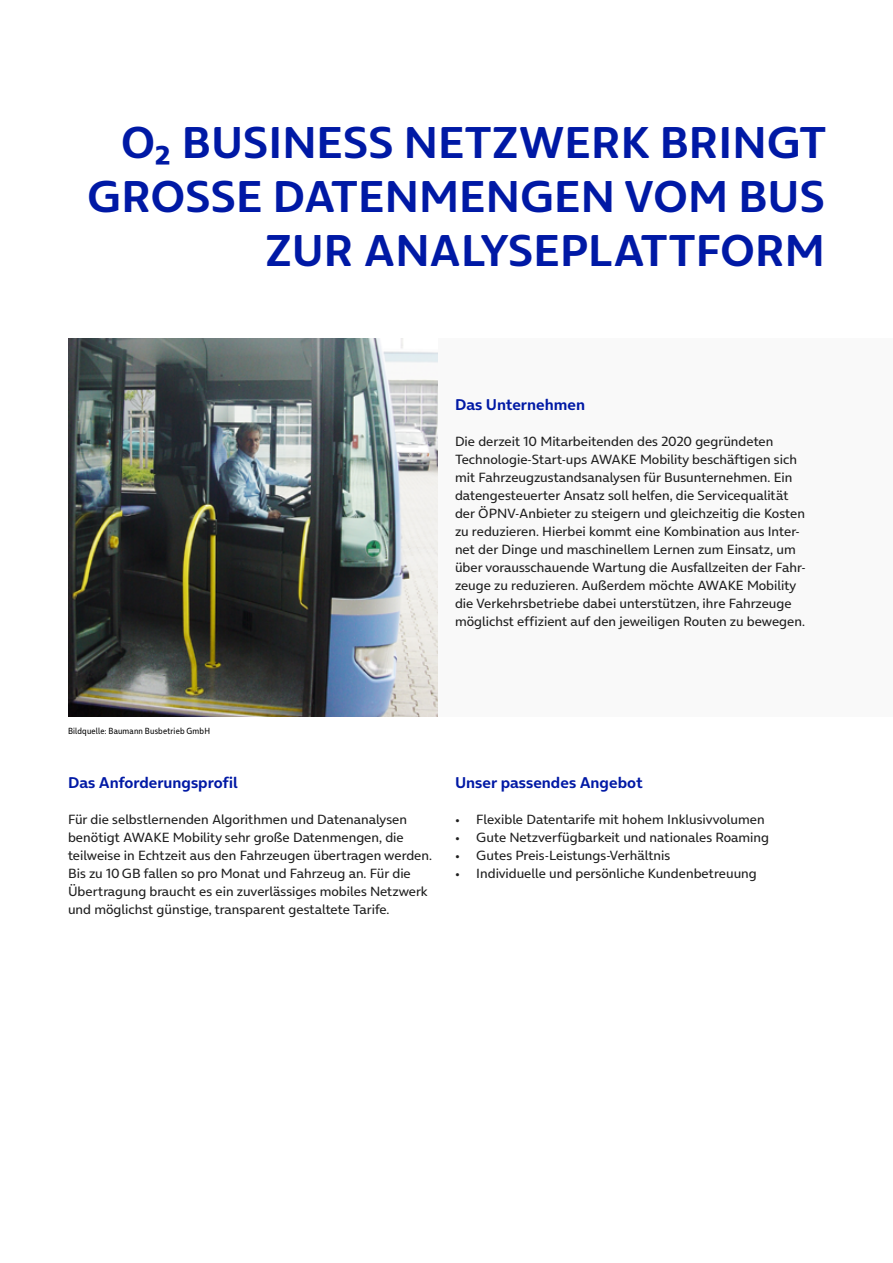
<style>
.page{position:relative;width:893px;height:1263px;background:#fff}
.page>*{position:absolute;margin:0;border:0;box-sizing:border-box;transform-origin:0 0}
.t1{font:700 45px/54px "On Air";color:#0019a5;text-align:right}
.t2{font:700 15.75px "On Air";color:#0019a5}
.t3{font:13.5px/18px "On Air";color:#1f1f1f}
.t4{font:9px "On Air";letter-spacing:.02em;color:#000;scale:.87 1}
</style>
<div class="page">
<div style="left:438px;top:338px;width:455px;height:378px;background:#f9f9f9"></div>
<img style="left:69px;top:338px;width:369px;height:378px">
<h1 class="t1" style="left:87px;top:111px;width:741px">π BUSINESS NETZWERK BRINGT<br>GROSSE DATENMENGEN VOM BUS<br>ZUR ANALYSEPLATTFORM</h1>
<p class="t2" style="left:455px;top:391px;width:132px">Das Unternehmen</p>
<p class="t3" style="left:455px;top:431px;width:352px">Die derzeit 10 Mitarbeitenden des 2020 gegründeten Technologie-Start-ups AWAKE Mobility beschäftigen sich mit Fahrzeugzustandsanalysen für Busunternehmen. Ein datengesteuerter Ansatz soll helfen, die Servicequalität der ÖPNV-Anbieter zu steigern und gleichzeitig die Kosten zu reduzieren. Hierbei kommt eine Kombination aus Inter&shy;net der Dinge und maschinellem Lernen zum Einsatz, um über vorausschauende Wartung die Ausfallzeiten der Fahr&shy;zeuge zu reduzieren. Außerdem möchte AWAKE Mobility die Verkehrsbetriebe dabei unterstützen, ihre Fahrzeuge möglichst effizient auf den jeweiligen Routen zu bewegen.</p>
<p class="t4" style="left:68px;top:724px;width:165px">Bildquelle: Baumann Busbetrieb GmbH</p>
<p class="t2" style="left:68px;top:769px;width:171px">Das Anforderungsprofil</p>
<p class="t3" style="left:68px;top:809px;width:366px">Für die selbstlernenden Algorithmen und Datenanalysen benötigt AWAKE Mobility sehr große Datenmengen, die teilweise in Echtzeit aus den Fahrzeugen übertragen werden.<br>Bis zu 10 GB fallen so pro Monat und Fahrzeug an. Für die Übertragung braucht es ein zuverlässiges mobiles Netzwerk und möglichst günstige, transparent gestaltete Tarife.</p>
<p class="t2" style="left:455px;top:769px;width:189px">Unser passendes Angebot</p>
<p class="t3" style="left:455px;top:809px;width:311px">• Flexible Datentarife mit hohem Inklusivvolumen</p>
<p class="t3" style="left:455px;top:827px;width:316px">• Gute Netzverfügbarkeit und nationales Roaming</p>
<p class="t3" style="left:455px;top:845px;width:217px">• Gutes Preis-Leistungs-Verhältnis</p>
<p class="t3" style="left:455px;top:863px;width:303px">• Individuelle und persönliche Kundenbetreuung</p>
</div>
